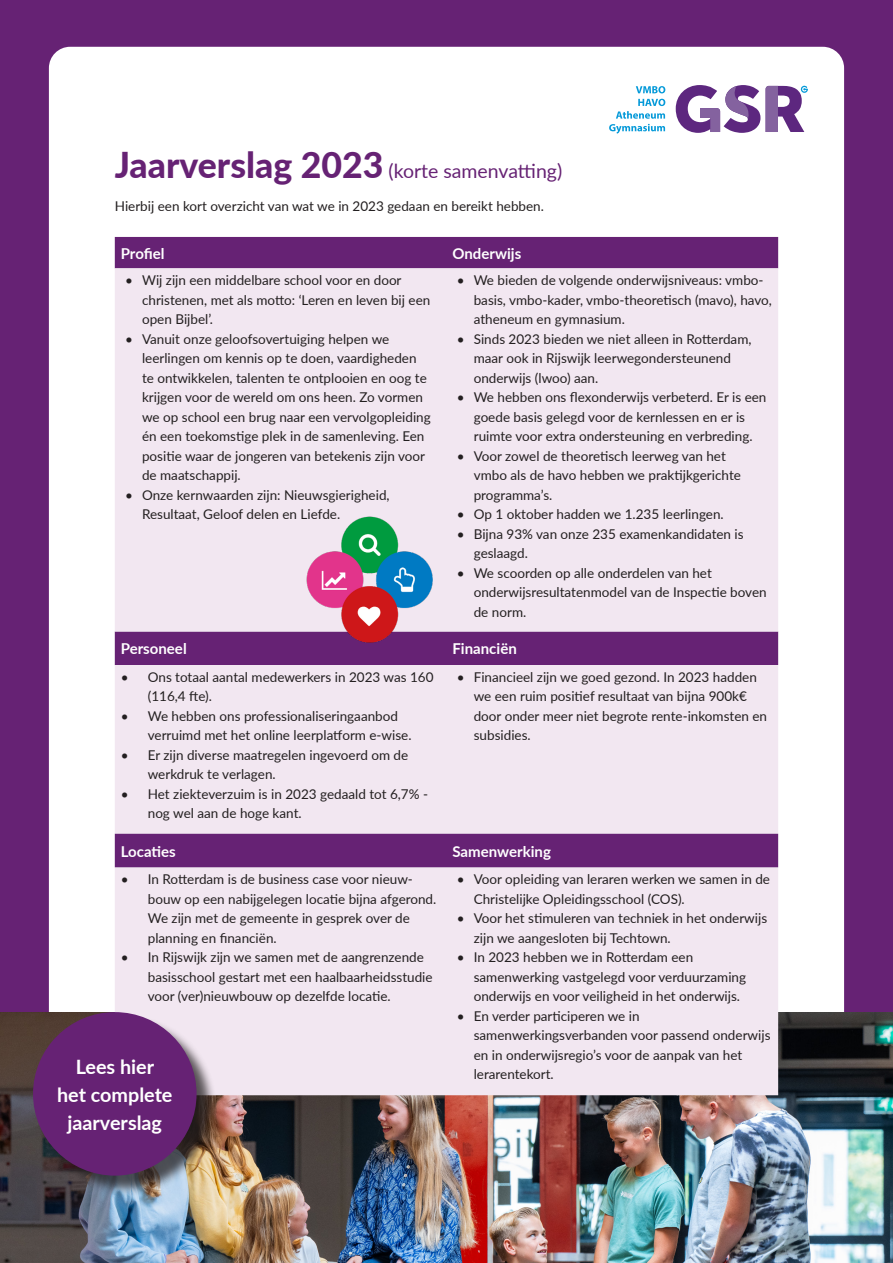
<style>
.page{position:relative;width:893px;height:1263px;background:#662274}
.page>*{position:absolute;margin:0;border:0;box-sizing:border-box;transform-origin:0 0}
.t1{font:700 19.8px "Lato";color:#fff}
.t2{font:19.5px "Lato";color:#662274}
.t3{font:700 15px "Lato";color:#fff}
.t4{font:13.5px/19.5px "Lato";color:#231f20}
.s1{font-weight:800;font-size:35.55px}
</style>
<div class="page">
<div style="left:49px;top:47px;width:795px;height:1169px;background:#fff;border-radius:21px"></div>
<svg style="left:636px;top:86px;width:29px;height:7px"></svg>
<svg style="left:609px;top:99px;width:56px;height:35px"></svg>
<svg style="left:766px;top:86px;width:42px;height:46px"></svg>
<svg style="left:676px;top:85px;width:84px;height:48px"></svg>
<img style="left:0;top:1012px;width:893px;height:251px">
<div style="left:115px;top:237px;width:663px;height:31px;background:#662274"></div>
<div style="left:115px;top:268px;width:663px;height:827px;background:#f2e7f1"></div>
<div style="left:115px;top:834px;width:663px;height:33px;background:#662274"></div>
<img style="left:303px;top:511px;width:133px;height:137px">
<div style="left:36px;top:1014px;width:181px;height:182px;background:#231f20;opacity:.75"></div>
<div style="left:33px;top:1012px;width:164px;height:163px;background:#662274;border-radius:50%"></div>
<p class="t2" style="left:115px;top:156px;width:449px"><span class="s1">Jaarverslag 2023</span> (korte samenvatting)</p>
<p class="t4" style="left:115px;top:196px;width:431px">Hierbij een kort overzicht van wat we in 2023 gedaan en bereikt hebben.</p>
<p class="t3" style="left:121px;top:242px;width:45px">Profiel</p>
<p class="t3" style="left:452px;top:242px;width:70px">Onderwijs</p>
<p class="t4" style="left:142px;top:270px;width:290px;text-indent:-17px">• Wij zijn een middelbare school voor en door christenen, met als motto: ‘Leren en leven bij een open Bijbel’.</p>
<p class="t4" style="left:142px;top:328px;width:290px;text-indent:-17px">• Vanuit onze geloofsovertuiging helpen we leerlingen om kennis op te doen, vaardigheden te ontwikkelen, talenten te ontplooien en oog te krijgen voor de wereld om ons heen. Zo vormen we op school een brug naar een vervolgopleiding én een toekomstige plek in de samenleving. Een positie waar de jongeren van betekenis zijn voor de maatschappij.</p>
<p class="t4" style="left:142px;top:484px;width:249px;text-indent:-17px">• Onze kernwaarden zijn: Nieuwsgierigheid,<br>Resultaat, Geloof delen en Liefde.</p>
<p class="t4" style="left:474px;top:270px;width:300px;text-indent:-17px">• We bieden de volgende onderwijsniveaus: vmbo&shy;basis, vmbo-kader, vmbo-theoretisch (mavo), havo, atheneum en gymnasium.</p>
<p class="t4" style="left:474px;top:328px;width:279px;text-indent:-17px">• Sinds 2023 bieden we niet alleen in Rotterdam, maar ook in Rijswijk leerwegondersteunend onderwijs (lwoo) aan.</p>
<p class="t4" style="left:457px;top:387px;width:311px;text-align:center">• We hebben ons flexonderwijs verbeterd. Er is een goede basis gelegd voor de kernlessen en er is ruimte voor extra ondersteuning en verbreding.</p>
<p class="t4" style="left:474px;top:445px;width:269px;text-indent:-17px">• Voor zowel de theoretisch leerweg van het vmbo als de havo hebben we praktijkgerichte programma’s.</p>
<p class="t4" style="left:457px;top:504px;width:269px">• Op 1 oktober hadden we 1.235 leerlingen.</p>
<p class="t4" style="left:474px;top:523px;width:271px;text-indent:-17px">• Bijna 93% van onze 235 examenkandidaten is geslaagd.</p>
<p class="t4" style="left:474px;top:562px;width:294px;text-indent:-17px">• We scoorden op alle onderdelen van het onderwijsresultatenmodel van de Inspectie boven de norm.</p>
<p class="t3" style="left:121px;top:638px;width:67px">Personeel</p>
<p class="t3" style="left:452px;top:638px;width:66px">Financiën</p>
<p class="t4" style="left:148px;top:667px;width:287px;text-indent:-27px">• Ons totaal aantal medewerkers in 2023 was 160 (116,4 fte).</p>
<p class="t4" style="left:148px;top:706px;width:265px;text-indent:-27px">• We hebben ons professionaliseringaanbod verruimd met het online leerplatform e-wise.</p>
<p class="t4" style="left:148px;top:745px;width:262px;text-indent:-27px">• Er zijn diverse maatregelen ingevoerd om de werkdruk te verlagen.</p>
<p class="t4" style="left:148px;top:784px;width:282px;text-indent:-27px">• Het ziekteverzuim is in 2023 gedaald tot 6,7% - nog wel aan de hoge kant.</p>
<p class="t4" style="left:474px;top:667px;width:295px;text-indent:-17px">• Financieel zijn we goed gezond. In 2023 hadden we een ruim positief resultaat van bijna 900k€ door onder meer niet begrote rente-inkomsten en subsidies.</p>
<p class="t3" style="left:121px;top:840px;width:56px">Locaties</p>
<p class="t3" style="left:452px;top:840px;width:100px">Samenwerking</p>
<p class="t4" style="left:148px;top:869px;width:290px;text-indent:-27px">• In Rotterdam is de business case voor nieuw&shy;bouw op een nabijgelegen locatie bijna afgerond.<br>We zijn met de gemeente in gesprek over de planning en financiën.</p>
<p class="t4" style="left:148px;top:947px;width:286px;text-indent:-27px">• In Rijswijk zijn we samen met de aangrenzende basisschool gestart met een haalbaarheidsstudie voor (ver)nieuwbouw op dezelfde locatie.</p>
<p class="t4" style="left:474px;top:869px;width:298px;text-indent:-17px">• Voor opleiding van leraren werken we samen in de<br>Christelijke Opleidingsschool (COS).</p>
<p class="t4" style="left:474px;top:908px;width:295px;text-indent:-17px">• Voor het stimuleren van techniek in het onderwijs zijn we aangesloten bij Techtown.</p>
<p class="t4" style="left:474px;top:947px;width:274px;text-indent:-17px">• In 2023 hebben we in Rotterdam een samenwerking vastgelegd voor verduurzaming onderwijs en voor veiligheid in het onderwijs.</p>
<p class="t4" style="left:474px;top:1005px;width:298px;text-indent:-17px">• En verder participeren we in samenwerkingsverbanden voor passend onderwijs en in onderwijsregio’s voor de aanpak van het lerarentekort.</p>
<p class="t1" style="left:76px;top:1052px;width:80px">Lees hier</p>
<p class="t1" style="left:57px;top:1080px;width:117px">het complete</p>
<p class="t1" style="left:68px;top:1108px;width:96px">jaarverslag</p>
</div>
